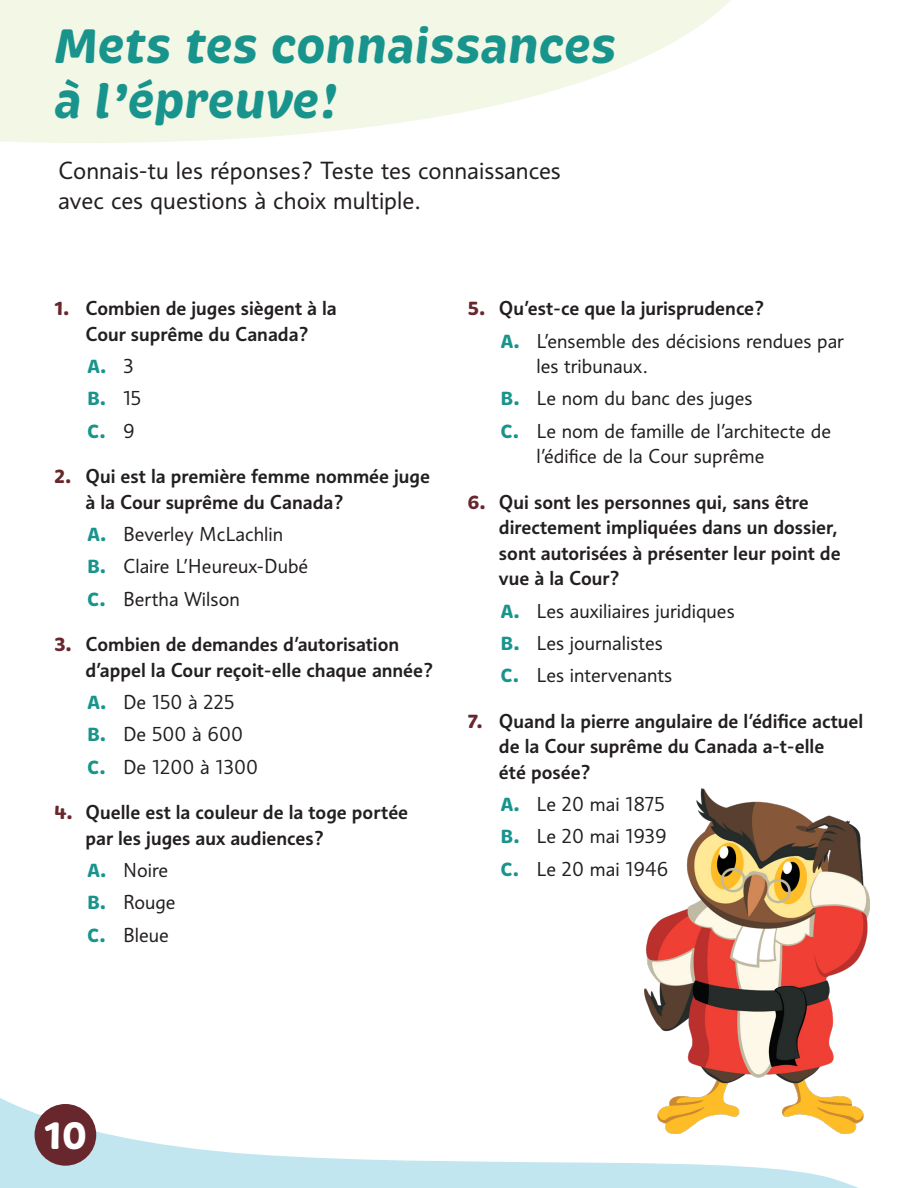
<style>
.page{position:relative;width:918px;height:1188px;background:#fff}
.page>*{position:absolute;margin:0;border:0;box-sizing:border-box;transform-origin:0 0}
.new_page_title{font:italic 700 49.5px/55.5px "Brevia";letter-spacing:-.01em;color:#19948d}
.t1{font:700 39.15px "Brevia";color:#fff}
.Subtitle_PS_18_25{font:24px/30px "Informa Pro";color:#231f20}
.quiz_question{font:500 19.5px/25.5px "Informa Pro";color:#231f20}
.quiz_options{font:19.5px/25.5px "Informa Pro";color:#231f20}
.quiz_options-2{font:700 19.5px "Brevia";color:#19948d}
.s1{font-family:"Brevia";font-weight:700;color:#68272d}
.s2{font-family:"Informa Pro";font-weight:400;color:#231f20}
.s3{font-family:"Brevia";font-weight:700;color:#19948d}
</style>
<div class="page">
<svg style="left:0;top:1098px;width:858px;height:90px"></svg>
<svg style="left:0;top:0;width:731px;height:143px;fill:#f2f7e6"></svg>
<div style="left:35px;top:1104px;width:61px;height:62px;background:#68272d;border-radius:50%"></div>
<img style="left:645px;top:788px;width:224px;height:346px">
<p class="new_page_title" style="left:54px;top:18px;width:565px">Mets tes connaissances à l’épreuve!</p>
<p class="Subtitle_PS_18_25" style="left:58px;top:156px;width:504px">Connais-tu les réponses? Teste tes connaissances avec ces questions à choix multiple.</p>
<p class="quiz_question" style="left:54px;top:296px;width:284px;text-align:center"><span class="s1">1.</span> Combien de juges siègent à la<br>Cour suprême du Canada?</p>
<p class="quiz_options-2" style="left:87px;top:354px;width:48px">A. <span class="s2">3</span></p>
<p class="quiz_options-2" style="left:87px;top:386px;width:56px">B. <span class="s2">15</span></p>
<p class="quiz_options-2" style="left:87px;top:419px;width:49px">C. <span class="s2">9</span></p>
<p class="quiz_question" style="left:86px;top:464px;width:346px;text-indent:-32px"><span class="s1">2.</span> Qui est la première femme nommée juge à la Cour suprême du Canada?</p>
<p class="quiz_options" style="left:87px;top:521px;width:198px"><span class="s3">A.</span> Beverley McLachlin</p>
<p class="quiz_options" style="left:87px;top:553px;width:223px"><span class="s3">B.</span> Claire L’Heureux-Dubé</p>
<p class="quiz_options" style="left:87px;top:586px;width:154px"><span class="s3">C.</span> Bertha Wilson</p>
<p class="quiz_question" style="left:86px;top:632px;width:350px;text-indent:-32px"><span class="s1">3.</span> Combien de demandes d’autorisation d’appel la Cour reçoit-elle chaque année?</p>
<p class="quiz_options" style="left:87px;top:689px;width:149px"><span class="s3">A.</span> De 150 à 225</p>
<p class="quiz_options" style="left:87px;top:721px;width:158px"><span class="s3">B.</span> De 500 à 600</p>
<p class="quiz_options" style="left:87px;top:754px;width:173px"><span class="s3">C.</span> De 1200 à 1300</p>
<p class="quiz_question" style="left:86px;top:800px;width:324px;text-indent:-32px"><span class="s1">4.</span> Quelle est la couleur de la toge portée par les juges aux audiences?</p>
<p class="quiz_options" style="left:87px;top:857px;width:83px"><span class="s3">A.</span> Noire</p>
<p class="quiz_options" style="left:87px;top:889px;width:90px"><span class="s3">B.</span> Rouge</p>
<p class="quiz_options" style="left:87px;top:922px;width:83px"><span class="s3">C.</span> Bleue</p>
<p class="quiz_question" style="left:467px;top:296px;width:299px"><span class="s1">5.</span> Qu’est-ce que la jurisprudence?</p>
<p class="quiz_options" style="left:536px;top:328px;width:309px;text-indent:-36px"><span class="s3">A.</span> L’ensemble des décisions rendues par les tribunaux.</p>
<p class="quiz_options" style="left:500px;top:385px;width:254px"><span class="s3">B.</span> Le nom du banc des juges</p>
<p class="quiz_options" style="left:536px;top:418px;width:296px;text-indent:-36px"><span class="s3">C.</span> Le nom de famille de l’architecte de l’édifice de la Cour suprême</p>
<p class="quiz_question" style="left:499px;top:489px;width:343px;text-indent:-32px"><span class="s1">6.</span> Qui sont les personnes qui, sans être directement impliquées dans un dossier, sont autorisées à présenter leur point de vue à la Cour?</p>
<p class="quiz_options" style="left:500px;top:598px;width:236px"><span class="s3">A.</span> Les auxiliaires juridiques</p>
<p class="quiz_options" style="left:500px;top:630px;width:164px"><span class="s3">B.</span> Les journalistes</p>
<p class="quiz_options" style="left:500px;top:662px;width:173px"><span class="s3">C.</span> Les intervenants</p>
<p class="quiz_question" style="left:499px;top:708px;width:366px;text-indent:-32px"><span class="s1">7.</span> Quand la pierre angulaire de l’édifice actuel de la Cour suprême du Canada a-t-elle<br>été posée?</p>
<p class="quiz_options" style="left:500px;top:791px;width:166px"><span class="s3">A.</span> Le 20 mai 1875</p>
<p class="quiz_options" style="left:500px;top:823px;width:168px"><span class="s3">B.</span> Le 20 mai 1939</p>
<p class="quiz_options" style="left:500px;top:856px;width:170px"><span class="s3">C.</span> Le 20 mai 1946</p>
<h2 class="t1" style="left:43px;top:1111px;width:45px">10</h2>
</div>
